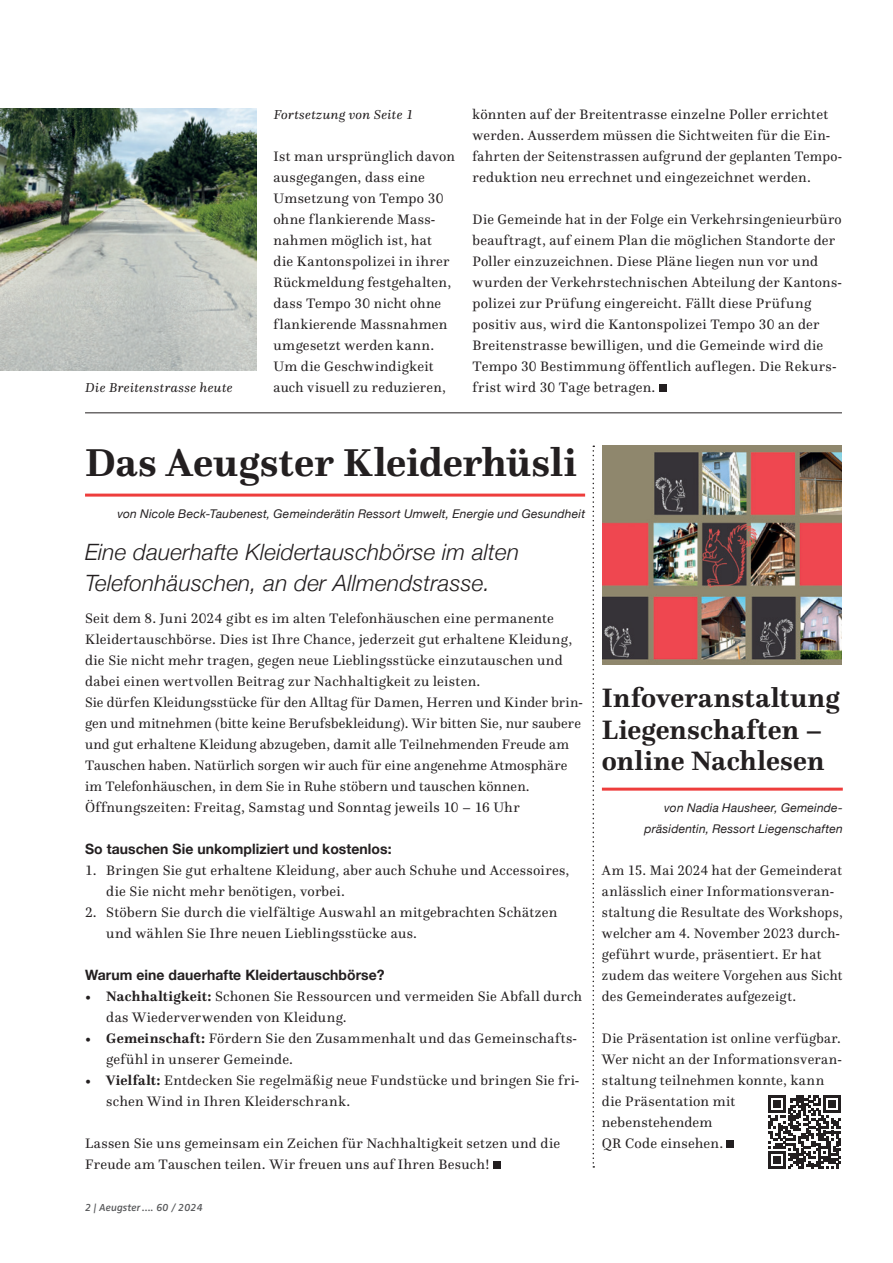
<style>
.page{position:relative;width:893px;height:1263px;background:#fff}
.page>*{position:absolute;margin:0;border:0;box-sizing:border-box;transform-origin:0 0}
.t1{font:700 40.5px "Questa";letter-spacing:.005em;color:#231f20}
.t2{font:700 27.75px/31.5px "Questa";letter-spacing:.01em;color:#231f20}
.t3{font:italic 300 22.5px/31.5px "Helvetica Neue";letter-spacing:.01em;color:#231f20}
.t4{font:14.25px/21px "Questa";letter-spacing:.02em;color:#231f20}
.t5{font:700 14.25px "Helvetica Neue";letter-spacing:.005em;color:#231f20}
.t6{font:italic 13.5px "Questa";letter-spacing:.025em;color:#231f20}
.t7{font:italic 12px/21px "Helvetica Neue";letter-spacing:.02em;color:#231f20;text-align:right}
.t8{font:italic 600 10.5px "Zwo Pro";color:#57585a}
.s1{font-weight:700}
</style>
<div class="page">
<hr style="left:85px;top:494px;width:500px;height:3px;background:#ee3d3c">
<div style="left:493px;top:1162px;width:7px;height:7px;background:#231f20"></div>
<div style="left:659px;top:385px;width:7px;height:7px;background:#231f20"></div>
<hr style="left:602px;top:788px;width:241px;height:3px;background:#ee3d3c">
<div style="left:727px;top:1141px;width:7px;height:7px;background:#231f20"></div>
<svg style="left:592px;top:446px;width:2px;height:721px"></svg>
<img style="left:0;top:108px;width:256px;height:263px">
<hr style="left:85px;top:412px;width:757px;height:1px;background:#231f20">
<img style="left:602px;top:446px;width:240px;height:219px">
<svg style="left:768px;top:1095px;width:73px;height:74px"></svg>
<p class="t6" style="left:85px;top:379px;width:149px">Die Breitenstrasse heute</p>
<p class="t6" style="left:274px;top:106px;width:141px">Fortsetzung von Seite 1</p>
<p class="t4" style="left:274px;top:145px;width:183px">Ist man ursprünglich davon ausgegangen, dass eine<br>Umsetzung von Tempo 30 ohne flankierende Mass&shy;nahmen möglich ist, hat die Kantonspolizei in ihrer<br>Rückmeldung festgehalten, dass Tempo 30 nicht ohne flankierende Massnahmen umgesetzt werden kann.<br>Um die Geschwindigkeit auch visuell zu reduzieren,</p>
<p class="t4" style="left:472px;top:103px;width:371px">könnten auf der Breitentrasse einzelne Poller errichtet werden. Ausserdem müssen die Sichtweiten für die Ein&shy;fahrten der Seitenstrassen aufgrund der geplanten Tempo&shy;reduktion neu errechnet und eingezeichnet werden.</p>
<p class="t4" style="left:472px;top:208px;width:371px">Die Gemeinde hat in der Folge ein Verkehrsingenieurbüro beauftragt, auf einem Plan die möglichen Standorte der Poller einzuzeichnen. Diese Pläne liegen nun vor und wurden der Verkehrstechnischen Abteilung der Kantons&shy;polizei zur Prüfung eingereicht. Fällt diese Prüfung positiv aus, wird die Kantonspolizei Tempo 30 an der Breitenstrasse bewilligen, und die Gemeinde wird die Tempo 30 Bestimmung öffentlich auflegen. Die Rekurs&shy;frist wird 30 Tage betragen.</p>
<h1 class="t1" style="left:85px;top:437px;width:493px">Das Aeugster Kleiderhüsli</h1>
<p class="t7" style="left:117px;top:504px;width:469px">von Nicole Beck-Taubenest, Gemeinderätin Ressort Umwelt, Energie und Gesundheit</p>
<h3 class="t3" style="left:85px;top:535px;width:436px">Eine dauerhafte Kleidertauschbörse im alten<br>Telefonhäuschen, an der Allmendstrasse.</h3>
<p class="t4" style="left:85px;top:607px;width:499px">Seit dem 8. Juni 2024 gibt es im alten Telefonhäuschen eine permanente Kleidertauschbörse. Dies ist Ihre Chance, jederzeit gut erhaltene Kleidung, die Sie nicht mehr tragen, gegen neue Lieblingsstücke einzutauschen und dabei einen wertvollen Beitrag zur Nachhaltigkeit zu leisten.<br>Sie dürfen Kleidungsstücke für den Alltag für Damen, Herren und Kinder brin&shy;gen und mitnehmen (bitte keine Berufsbekleidung). Wir bitten Sie, nur saubere und gut erhaltene Kleidung abzugeben, damit alle Teilnehmenden Freude am Tauschen haben. Natürlich sorgen wir auch für eine angenehme Atmosphäre im Telefonhäuschen, in dem Sie in Ruhe stöbern und tauschen können.<br>Öffnungszeiten: Freitag, Samstag und Sonntag jeweils 10 – 16 Uhr</p>
<p class="t5" style="left:85px;top:838px;width:308px">So tauschen Sie unkompliziert und kostenlos:</p>
<p class="t4" style="left:106px;top:859px;width:465px;text-indent:-21px">1. Bringen Sie gut erhaltene Kleidung, aber auch Schuhe und Accessoires, die Sie nicht mehr benötigen, vorbei.</p>
<p class="t4" style="left:106px;top:901px;width:452px;text-indent:-21px">2. Stöbern Sie durch die vielfältige Auswahl an mitgebrachten Schätzen und wählen Sie Ihre neuen Lieblingsstücke aus.</p>
<p class="t5" style="left:85px;top:964px;width:301px">Warum eine dauerhafte Kleidertauschbörse?</p>
<p class="t4" style="left:106px;top:985px;width:477px;text-indent:-21px">• <span class="s1">Nachhaltigkeit:</span> Schonen Sie Ressourcen und vermeiden Sie Abfall durch das Wiederverwenden von Kleidung.</p>
<p class="t4" style="left:106px;top:1027px;width:472px;text-indent:-21px">• <span class="s1">Gemeinschaft:</span> Fördern Sie den Zusammenhalt und das Gemeinschafts&shy;gefühl in unserer Gemeinde.</p>
<p class="t4" style="left:106px;top:1069px;width:474px;text-indent:-21px">• <span class="s1">Vielfalt:</span> Entdecken Sie regelmäßig neue Fundstücke und bringen Sie fri&shy;schen Wind in Ihren Kleiderschrank.</p>
<p class="t4" style="left:85px;top:1132px;width:477px">Lassen Sie uns gemeinsam ein Zeichen für Nachhaltigkeit setzen und die<br>Freude am Tauschen teilen. Wir freuen uns auf Ihren Besuch!</p>
<p class="t8" style="left:85px;top:1199px;width:119px">2 | Aeugster .... 60 / 2024</p>
<h2 class="t2" style="left:602px;top:682px;width:239px">Infoveranstaltung<br>Liegenschaften – online Nachlesen</h2>
<p class="t7" style="left:644px;top:798px;width:200px">von Nadia Hausheer, Gemeinde&shy;präsidentin, Ressort Liegenschaften</p>
<p class="t4" style="left:602px;top:859px;width:242px">Am 15. Mai 2024 hat der Gemeinderat anlässlich einer Informationsveran&shy;staltung die Resultate des Workshops, welcher am 4. November 2023 durch&shy;geführt wurde, präsentiert. Er hat zudem das weitere Vorgehen aus Sicht des Gemeinderates aufgezeigt.</p>
<p class="t4" style="left:602px;top:1027px;width:241px">Die Präsentation ist online verfügbar.<br>Wer nicht an der Informationsveran&shy;staltung teilnehmen konnte, kann die Präsentation mit nebenstehendem<br>QR Code einsehen.</p>
</div>
